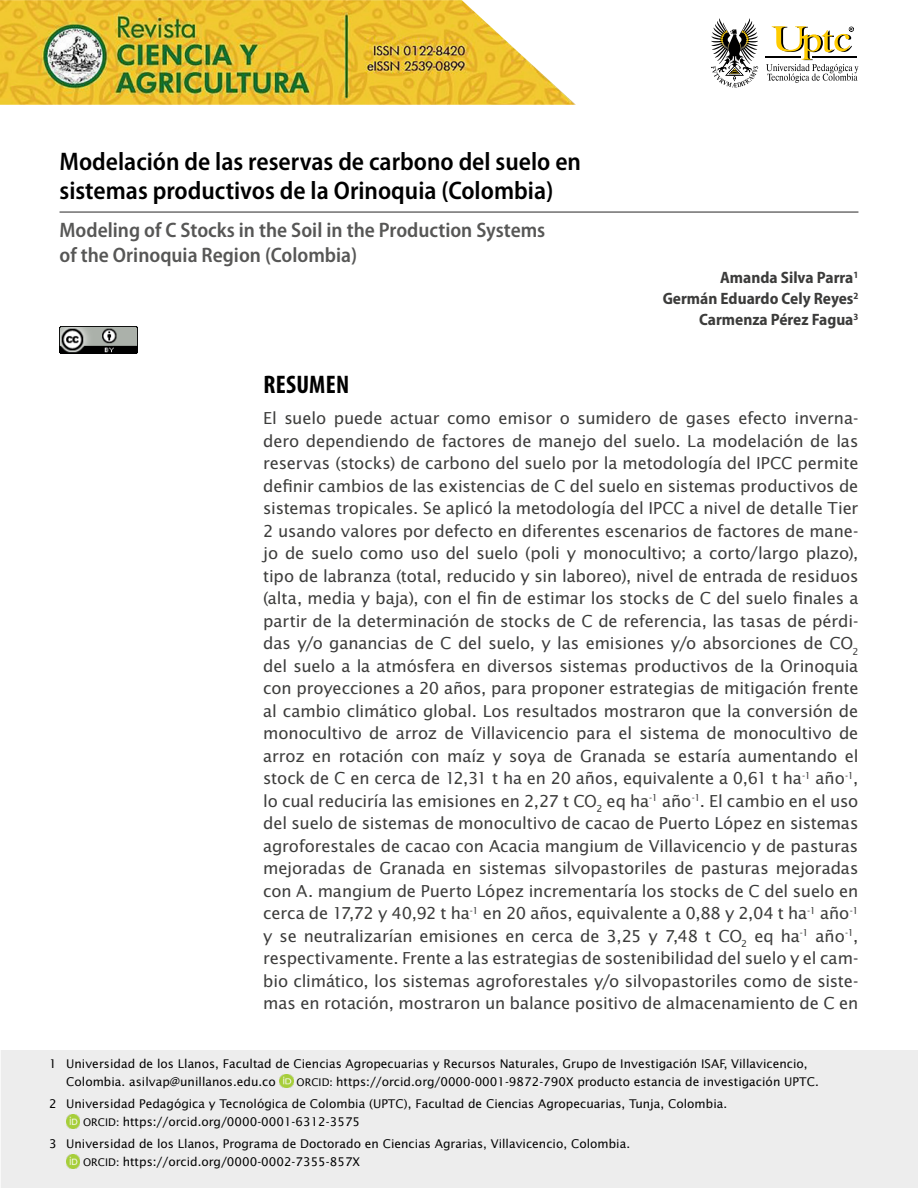
<style>
.page{position:relative;width:918px;height:1188px;background:#fff}
.page>*{position:absolute;margin:0;border:0;box-sizing:border-box;transform-origin:0 0}
.t1{font:600 semi-condensed 25.5px/28.5px "Myriad Pro";color:#000}
.t2{font:700 condensed 25.5px "Myriad Pro";letter-spacing:.01em;color:#000}
.t3{font:600 semi-condensed 21px/25.5px "Myriad Pro";color:#575756}
.t4{font:16.5px/22.5px "Lucida Sans Std";letter-spacing:-.01em;color:#3c3c3b;text-align:justify}
.t5{font:700 semi-condensed 16.5px/21px "Myriad Pro";color:#3c3c3b;text-align:right}
.t6{font:12px/22.2px "Lucida Sans Std";color:#000}
.s1{font-size:10.5px}
</style>
<div class="page">
<svg style="left:711px;top:18px;width:47px;height:69px"></svg>
<svg style="left:766px;top:26px;width:92px;height:57px"></svg>
<img style="left:0;top:0;width:576px;height:105px">
<hr style="left:60px;top:211px;width:798px;height:2px;background:#706f6f">
<img style="left:60px;top:326px;width:78px;height:28px">
<div style="left:1px;top:1050px;width:917px;height:138px;background:#ededed"></div>
<img style="left:280px;top:1074px;width:13px;height:14px">
<img style="left:66px;top:1115px;width:14px;height:13px">
<img style="left:66px;top:1155px;width:14px;height:13px">
<h1 class="t1" style="left:60px;top:148px;width:523px">Modelación de las reservas de carbono del suelo en sistemas productivos de la Orinoquia (Colombia)</h1>
<p class="t3" style="left:60px;top:217px;width:487px">Modeling of C Stocks in the Soil in the Production Systems of the Orinoquia Region (Colombia)</p>
<p class="t5" style="left:663px;top:268px;width:197px">Amanda Silva Parra<sup>1<br></sup>Germán Eduardo Cely Reyes<sup>2<br></sup>Carmenza Pérez Fagua<sup>3</sup></p>
<h1 class="t2" style="left:263px;top:369px;width:87px">RESUMEN</h1>
<p class="t4" style="left:263px;top:407px;width:597px">El suelo puede actuar como emisor o sumidero de gases efecto inverna&shy;dero dependiendo de factores de manejo del suelo. La modelación de las reservas (stocks) de carbono del suelo por la metodología del IPCC permite definir cambios de las existencias de C del suelo en sistemas productivos de sistemas tropicales. Se aplicó la metodología del IPCC a nivel de detalle Tier 2 usando valores por defecto en diferentes escenarios de factores de mane&shy;jo de suelo como uso del suelo (poli y monocultivo; a corto/largo plazo), tipo de labranza (total, reducido y sin laboreo), nivel de entrada de residuos (alta, media y baja), con el fin de estimar los stocks de C del suelo finales a partir de la determinación de stocks de C de referencia, las tasas de pérdi&shy;das y/o ganancias de C del suelo, y las emisiones y/o absorciones de CO<sub>2 </sub>del suelo a la atmósfera en diversos sistemas productivos de la Orinoquia con proyecciones a 20 años, para proponer estrategias de mitigación frente al cambio climático global. Los resultados mostraron que la conversión de monocultivo de arroz de Villavicencio para el sistema de monocultivo de arroz en rotación con maíz y soya de Granada se estaría aumentando el stock de C en cerca de 12,31 t ha en 20 años, equivalente a 0,61 t ha<sup>-1</sup> año<sup>-1</sup>, lo cual reduciría las emisiones en 2,27 t CO<sub>2</sub> eq ha<sup>-1</sup> año<sup>-1</sup>. El cambio en el uso del suelo de sistemas de monocultivo de cacao de Puerto López en sistemas agroforestales de cacao con Acacia mangium de Villavicencio y de pasturas mejoradas de Granada en sistemas silvopastoriles de pasturas mejoradas con A. mangium de Puerto López incrementaría los stocks de C del suelo en cerca de 17,72 y 40,92 t ha<sup>-1</sup> en 20 años, equivalente a 0,88 y 2,04 t ha<sup>-1</sup> año<sup>-1 </sup>y se neutralizarían emisiones en cerca de 3,25 y 7,48 t CO<sub>2</sub> eq ha<sup>-1</sup> año<sup>-1</sup>, respectivamente. Frente a las estrategias de sostenibilidad del suelo y el cam&shy;bio climático, los sistemas agroforestales y/o silvopastoriles como de siste&shy;mas en rotación, mostraron un balance positivo de almacenamiento de C en</p>
<p class="t6" style="left:66px;top:1055px;width:743px;line-height:18px;text-indent:-17px">1 Universidad de los Llanos, Facultad de Ciencias Agropecuarias y Recursos Naturales, Grupo de Investigación ISAF, Villavicencio,<br>Colombia. asilvap@unillanos.edu.co</p>
<p class="t6" style="left:49px;top:1071px;width:771px;text-indent:247px"><span class="s1">ORCID:</span> https://orcid.org/0000-0001-9872-790X producto estancia de investigación UPTC.<br>2 Universidad Pedagógica y Tecnológica de Colombia (UPTC), Facultad de Ciencias Agropecuarias, Tunja, Colombia.</p>
<p class="t6" style="left:49px;top:1111px;width:582px;text-indent:34px"><span class="s1">ORCID:</span> https://orcid.org/0000-0001-6312-3575<br>3 Universidad de los Llanos, Programa de Doctorado en Ciencias Agrarias, Villavicencio, Colombia.</p>
<p class="t6" style="left:83px;top:1151px;width:279px"><span class="s1">ORCID:</span> https://orcid.org/0000-0002-7355-857X</p>
</div>
